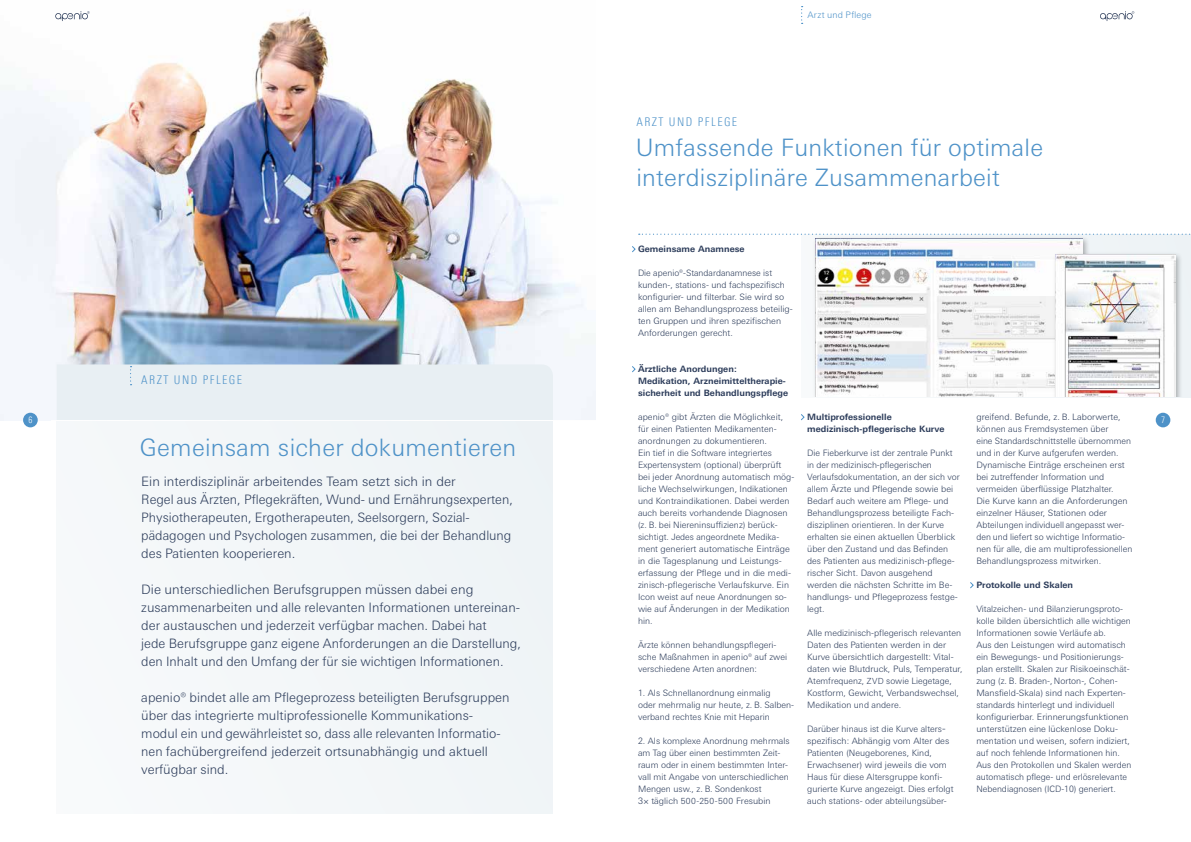
<style>
.page{position:relative;width:1191px;height:842px;background:#fff}
.page>*{position:absolute;margin:0;border:0;box-sizing:border-box;transform-origin:0 0}
.t1{font:300 24px/30px "Linotype Univers Basic";letter-spacing:.01em;color:#4e92c8}
.t2{font:300 13px/18px "Linotype Univers Basic";color:#2d3d5b}
.t3{font:300 12px "Linotype Univers 320 Cn";letter-spacing:.12em;color:#4e92c8}
.t4{font:300 9px "Linotype Univers Basic";letter-spacing:.02em;color:#4e92c8}
.t5{font:300 9px "Linotype Univers 320 Cn";color:#fff}
.t6{font:300 8.8px/12px "Linotype Univers Basic";color:#2d3d5b}
.t7{font:700 8.8px/12px "Linotype Univers 630";letter-spacing:.005em;color:#2d3d5b}
.s1{font-size:8.4px}
</style>
<div class="page">
<img style="left:0;top:10px;width:595px;height:410px">
<div style="left:801px;top:234px;width:390px;height:164px;background:#eff3f6"></div>
<div style="left:57px;top:420px;width:496px;height:394px;background:#f3f6f8"></div>
<div style="left:23px;top:413px;width:15px;height:14px;background:#4e92c8;border-radius:50%"></div>
<div style="left:1155px;top:413px;width:15px;height:14px;background:#4e92c8;border-radius:50%"></div>
<div style="left:57px;top:364px;width:496px;height:56px;background:#e8eff3"></div>
<svg style="left:1100px;top:11px;width:34px;height:10px"></svg>
<svg style="left:55px;top:11px;width:35px;height:10px"></svg>
<hr style="left:51px;top:420px;width:545px;height:1px;background:#fff">
<svg style="left:632px;top:246px;width:4px;height:7px"></svg>
<svg style="left:801px;top:414px;width:4px;height:7px"></svg>
<svg style="left:970px;top:582px;width:4px;height:7px"></svg>
<svg style="left:632px;top:366px;width:4px;height:7px"></svg>
<svg style="left:639px;top:234px;width:552px;height:1px"></svg>
<div style="left:812px;top:235px;width:278px;height:162px;background:#000;opacity:.3"></div>
<img style="left:815px;top:238px;width:267px;height:159px">
<div style="left:1052px;top:252px;width:131px;height:145px;background:#000;opacity:.3"></div>
<img style="left:1055px;top:255px;width:120px;height:142px">
<p class="t4" style="left:807px;top:9px;width:66px">Arzt und Pflege</p>
<h3 class="t3" style="left:636px;top:115px;width:102px">ARZT UND PFLEGE</h3>
<h1 class="t1" style="left:636px;top:132px;width:409px">Umfassende Funktionen für optimale interdisziplinäre Zusammenarbeit</h1>
<p class="t7" style="left:638px;top:243px;width:108px">Gemeinsame Anamnese</p>
<p class="t6" style="left:638px;top:267px;width:156px">Die apenio®-Standardanamnese ist kunden-, stations- und fachspezifisch konfigurier- und filterbar. Sie wird so allen am Behandlungsprozess beteilig&shy;ten Gruppen und ihren spezifischen Anforderungen gerecht.</p>
<p class="t7" style="left:638px;top:363px;width:152px">Ärztliche Anordungen:<br>Medikation, Arzneimitteltherapie&shy;sicherheit und Behandlungspflege</p>
<p class="t6" style="left:638px;top:411px;width:158px">apenio® gibt Ärzten die Möglichkeit, für einen Patienten Medikamenten&shy;anordnungen zu dokumentieren.<br>Ein tief in die Software integriertes Expertensystem (optional) überprüft bei jeder Anordnung automatisch mög&shy;liche Wechselwirkungen, Indikationen und Kontraindikationen. Dabei werden auch bereits vorhandende Diagnosen (z. B. bei Niereninsuffizienz) berück&shy;sichtigt. Jedes angeordnete Medika&shy;ment generiert automatische Einträge in die Tagesplanung und Leistungs&shy;erfassung der Pflege und in die medi&shy;zinisch-pflegerische Verlaufskurve. Ein Icon weist auf neue Anordnungen so&shy;wie auf Änderungen in der Medikation hin.</p>
<p class="t6" style="left:638px;top:639px;width:151px">Ärzte können behandlungspflegeri&shy;sche Maßnahmen in apenio® auf zwei verschiedene Arten anordnen:</p>
<p class="t6" style="left:638px;top:687px;width:158px">1. Als Schnellanordnung einmalig<br>oder mehrmalig nur heute, z. B. Salben&shy;verband rechtes Knie mit Heparin</p>
<p class="t6" style="left:638px;top:735px;width:153px">2. Als komplexe Anordnung mehrmals am Tag über einen bestimmten Zeit&shy;raum oder in einem bestimmten Inter&shy;vall mit Angabe von unterschiedlichen Mengen usw., z. B. Sondenkost<br>3× täglich <span class="s1">500-250-500</span> Fresubin</p>
<h3 class="t3" style="left:141px;top:373px;width:102px">ARZT UND PFLEGE</h3>
<p class="t6" style="left:976px;top:411px;width:158px">greifend. Befunde, z. B. Laborwerte, können aus Fremdsystemen über<br>eine Standardschnittstelle übernommen und in der Kurve aufgerufen werden.<br>Dynamische Einträge erscheinen erst bei zutreffender Information und vermeiden überflüssige Platzhalter.<br>Die Kurve kann an die Anforderungen einzelner Häuser, Stationen oder Abteilungen individuell angepasst wer&shy;den und liefert so wichtige Informatio&shy;nen für alle, die am multiprofessionellen Behandlungsprozess mitwirken.</p>
<p class="t7" style="left:976px;top:579px;width:98px">Protokolle und Skalen</p>
<p class="t6" style="left:976px;top:603px;width:156px">Vitalzeichen- und Bilanzierungsproto&shy;kolle bilden übersichtlich alle wichtigen Informationen sowie Verläufe ab.<br>Aus den Leistungen wird automatisch ein Bewegungs- und Positionierungs&shy;plan erstellt. Skalen zur Risikoeinschät&shy;zung (z. B. Braden-,Norton-, Cohen-Mansfield-Skala) sind nach Experten&shy;standards hinterlegt und individuell konfigurierbar. Erinnerungsfunktionen unterstützen eine lückenlose Doku&shy;mentation und weisen, sofern indiziert, auf noch fehlende Informationen hin.<br>Aus den Protokollen und Skalen werden automatisch pflege- und erlösrelevante Nebendiagnosen (ICD-10) generiert.</p>
<p class="t7" style="left:807px;top:411px;width:139px">Multiprofessionelle medizinisch-pflegerische Kurve</p>
<p class="t6" style="left:807px;top:447px;width:154px">Die Fieberkurve ist der zentrale Punkt in der medizinisch-pflegerischen Verlaufsdokumentation, an der sich vor allem Ärzte und Pflegende sowie bei Bedarf auch weitere am Pflege- und Behandlungsprozess beteiligte Fach&shy;disziplinen orientieren. In der Kurve erhalten sie einen aktuellen Überblick über den Zustand und das Befinden des Patienten aus medizinisch-pflege&shy;rischer Sicht. Davon ausgehend werden die nächsten Schritte im Be&shy;handlungs- und Pflegeprozess festge&shy;legt.</p>
<p class="t6" style="left:807px;top:627px;width:157px">Alle medizinisch-pflegerisch relevanten Daten des Patienten werden in der Kurve übersichtlich dargestellt: Vital&shy;daten wie Blutdruck, Puls, Temperatur, Atemfrequenz, <span class="s1">ZVD</span> sowie Liegetage, Kostform, Gewicht, Verbandswechsel, Medikation und andere.</p>
<p class="t6" style="left:807px;top:723px;width:148px">Darüber hinaus ist die Kurve alters&shy;spezifisch: Abhängig vom Alter des Patienten (Neugeborenes, Kind, Erwachsener) wird jeweils die vom Haus für diese Altersgruppe konfi&shy;gurierte Kurve angezeigt. Dies erfolgt auch stations- oder abteilungsüber-</p>
<p class="t5" style="left:28px;top:415px;width:5px">6</p>
<p class="t5" style="left:1161px;top:415px;width:5px">7</p>
<h1 class="t1" style="left:140px;top:432px;width:378px">Gemeinsam sicher dokumentieren</h1>
<p class="t2" style="left:141px;top:472px;width:373px">Ein interdisziplinär arbeitendes Team setzt sich in der<br>Regel aus Ärzten, Pflegekräften, Wund- und Ernährungsexperten, Physiotherapeuten, Ergotherapeuten, Seelsorgern, Sozial&shy;pädagogen und Psychologen zusammen, die bei der Behandlung des Patienten kooperieren.</p>
<p class="t2" style="left:141px;top:580px;width:381px">Die unterschiedlichen Berufsgruppen müssen dabei eng zusammenarbeiten und alle relevanten Informationen untereinan&shy;der austauschen und jederzeit verfügbar machen. Dabei hat<br>jede Berufsgruppe ganz eigene Anforderungen an die Darstellung, den Inhalt und den Umfang der für sie wichtigen Informationen.</p>
<p class="t2" style="left:141px;top:688px;width:370px">apenio® bindet alle am Pflegeprozess beteiligten Berufsgruppen über das integrierte multiprofessionelle Kommunikations&shy;modul ein und gewährleistet so, dass alle relevanten Informatio&shy;nen fachübergreifend jederzeit ortsunabhängig und aktuell verfügbar sind.</p>
</div>
